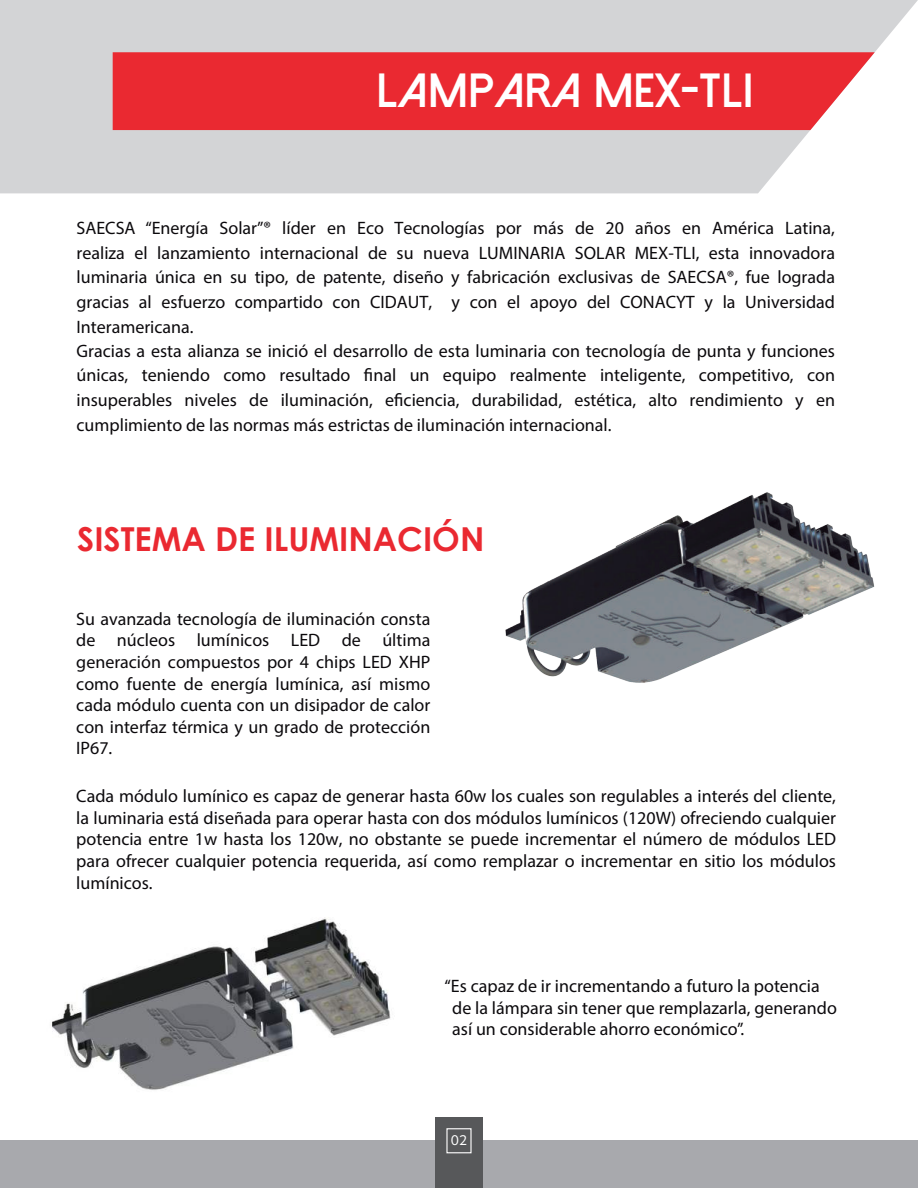
<style>
.page{position:relative;width:918px;height:1188px;background:#fff}
.page>*{position:absolute;margin:0;border:0;box-sizing:border-box;transform-origin:0 0}
.t1{font:800 48px "Dolce Vita";color:#fff}
.t2{font:700 33px "Century Gothic";color:#ea2931}
.t3{font:18px/21.6px "Myriad Pro";color:#0b090c}
.t4{font:15px "Gandhi Sans";color:#fff}
</style>
<div class="page">
<svg style="left:0;top:0;width:918px;height:193px;background:#d7d8da"></svg>
<img style="left:17px;top:917px;width:386px;height:224px">
<img style="left:505px;top:492px;width:370px;height:191px">
<div style="left:113px;top:52px;width:762px;height:78px;background:#ea2931"></div>
<div style="left:0;top:1141px;width:918px;height:47px;background:#a8a9ad"></div>
<div style="left:435px;top:1117px;width:48px;height:71px;background:#57585a"></div>
<div style="left:446px;top:1128px;width:26px;height:25px;border:1px solid #fff"></div>
<h1 class="t1" style="left:377px;top:67px;width:378px">LAMPARA MEX-TLI</h1>
<p class="t3" style="left:77px;top:216px;width:760px;line-height:24.6px">SAECSA “Energía Solar”® líder en Eco Tecnologías por más de 20 años en América Latina, realiza el lanzamiento internacional de su nueva LUMINARIA SOLAR MEX-TLI, esta innovadora luminaria única en su tipo, de patente, diseño y fabricación exclusivas de SAECSA®, fue lograda gracias al esfuerzo compartido con CIDAUT, y con el apoyo del CONACYT y la Universidad Interamericana.<br>Gracias a esta alianza se inició el desarrollo de esta luminaria con tecnología de punta y funciones únicas, teniendo como resultado final un equipo realmente inteligente, competitivo, con insuperables niveles de iluminación, eficiencia, durabilidad, estética, alto rendimiento y en cumplimiento de las normas más estrictas de iluminación internacional.</p>
<h2 class="t2" style="left:77px;top:518px;width:409px">SISTEMA DE ILUMINACIÓN</h2>
<p class="t3" style="left:76px;top:608px;width:356px;text-align:justify">Su avanzada tecnología de iluminación consta de núcleos lumínicos LED de última generación compuestos por 4 chips LED XHP como fuente de energía lumínica, así mismo cada módulo cuenta con un disipador de calor con interfaz térmica y un grado de protección IP67.</p>
<p class="t3" style="left:76px;top:785px;width:761px;text-align:justify">Cada módulo lumínico es capaz de generar hasta 60w los cuales son regulables a interés del cliente, la luminaria está diseñada para operar hasta con dos módulos lumínicos (120W) ofreciendo cualquier potencia entre 1w hasta los 120w, no obstante se puede incrementar el número de módulos LED para ofrecer cualquier potencia requerida, así como remplazar o incrementar en sitio los módulos lumínicos.</p>
<p class="t3" style="left:452px;top:975px;width:386px;text-indent:-8px">“Es capaz de ir incrementando a futuro la potencia de la lámpara sin tener que remplazarla, generando así un considerable ahorro económico”.</p>
<p class="t4" style="left:451px;top:1132px;width:18px">02</p>
</div>
